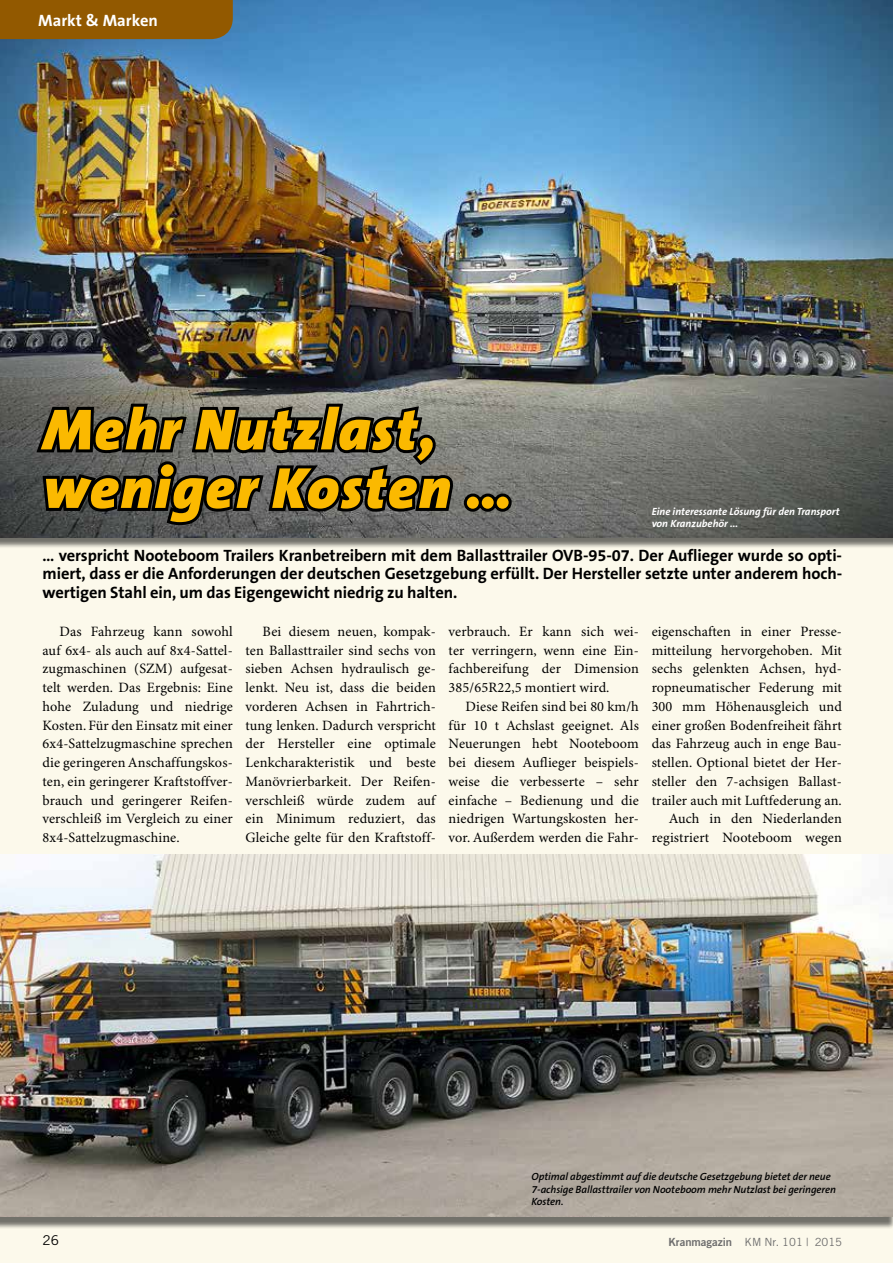
<style>
.page{position:relative;width:893px;height:1263px;background:#fcf9eb}
.page>*{position:absolute;margin:0;border:0;box-sizing:border-box;transform-origin:0 0}
.t1{font:italic 900 58.5px/58.5px "The Sans B9";letter-spacing:.03em;color:#fbb900}
.t2{font:700 16.5px/18.8px "The Sans B7";letter-spacing:-.005em;color:#000;text-align:justify}
.t3{font:700 16.5px "The Sans B7";color:#fff}
.t4{font:14.25px/18.8px "Minion Pro";letter-spacing:.01em;color:#000;text-align:justify}
.t5{font:13.5px "Trade Gothic";color:#000}
.t6{font:11.25px "Trade Gothic";color:#6e6e6e}
.t7{font:italic 600 10.5px/12.3px "The Sans B6";letter-spacing:-.005em;color:#000}
.t8{font:italic 700 10.5px/12.3px "The Sans B7";color:#fff}
.s1{font-family:"Trade Gothic Bold Two"}
</style>
<div class="page">
<img style="left:0;top:0;width:893px;height:538px">
<div style="left:0;top:0;width:233px;height:39px;background:#925900"></div>
<svg style="left:32px;top:384px;width:483px;height:163px;background:#535350"></svg>
<div style="left:0;top:858px;width:893px;height:371px;background:#000;opacity:.55"></div>
<img style="left:0;top:855px;width:893px;height:361px">
<p class="t3" style="left:38px;top:11px;width:121px">Markt &amp; Marken</p>
<h1 class="t1" style="left:43px;top:402px;width:471px">Mehr Nutzlast, weniger Kosten …</h1>
<p class="t8" style="left:652px;top:506px;width:189px">Eine interessante Lösung für den Transport von Kranzubehör ...</p>
<p class="t2" style="left:43px;top:546px;width:801px">… verspricht Nooteboom Trailers Kranbetreibern mit dem Ballasttrailer OVB-95-07. Der Auflieger wurde so opti&shy;miert, dass er die Anforderungen der deutschen Gesetzgebung erfüllt. Der Hersteller setzte unter anderem hoch&shy;wertigen Stahl ein, um das Eigengewicht niedrig zu halten.</p>
<p class="t4" style="left:449px;top:622px;width:192px">verbrauch. Er kann sich wei&shy;ter verringern, wenn eine Ein&shy;fachbereifung der Dimension 385/65R22,5 montiert wird.</p>
<p class="t4" style="left:449px;top:697px;width:192px;text-indent:17px">Diese Reifen sind bei 80 km/h für 10 t Achslast geeignet. Als Neuerungen hebt Nooteboom bei diesem Auflieger beispiels&shy;weise die verbesserte – sehr einfache – Bedienung und die niedrigen Wartungskosten her&shy;vor. Außerdem werden die Fahr-</p>
<p class="t4" style="left:43px;top:622px;width:192px;text-indent:17px">Das Fahrzeug kann sowohl auf 6x4- als auch auf 8x4-Sattel&shy;zugmaschinen (SZM) aufgesat&shy;telt werden. Das Ergebnis: Eine hohe Zuladung und niedrige Kosten. Für den Einsatz mit einer 6x4-Sattelzugmaschine sprechen die geringeren Anschaffungskos&shy;ten, ein geringerer Kraftstoffver&shy;brauch und geringerer Reifen&shy;verschleiß im Vergleich zu einer 8x4-Sattelzugmaschine.</p>
<p class="t4" style="left:246px;top:622px;width:192px;text-indent:17px">Bei diesem neuen, kompak&shy;ten Ballasttrailer sind sechs von sieben Achsen hydraulisch ge&shy;lenkt. Neu ist, dass die beiden vorderen Achsen in Fahrtrich&shy;tung lenken. Dadurch verspricht der Hersteller eine optimale Lenkcharakteristik und beste Manövrierbarkeit. Der Reifen&shy;verschleiß würde zudem auf ein Minimum reduziert, das Gleiche gelte für den Kraftstoff-</p>
<p class="t4" style="left:652px;top:622px;width:192px;text-align:right">eigenschaften in einer Presse&shy;mitteilung hervorgehoben. Mit sechs gelenkten Achsen, hyd&shy;ropneumatischer Federung mit<br>300 mm Höhenausgleich und einer großen Bodenfreiheit fährt das Fahrzeug auch in enge Bau&shy;stellen. Optional bietet der Her&shy;steller den 7-achsigen Ballast&shy;trailer auch mit Luftfederung an.<br>Auch in den Niederlanden registriert Nooteboom wegen</p>
<p class="t7" style="left:531px;top:1171px;width:306px">Optimal abgestimmt auf die deutsche Gesetzgebung bietet der neue<br>7-achsige Ballasttrailer von Nooteboom mehr Nutzlast bei geringeren<br>Kosten.</p>
<p class="t5" style="left:43px;top:1232px;width:18px">26</p>
<p class="t6" style="left:668px;top:1235px;width:175px"><span class="s1">Kranmagazin</span> KM Nr. 101 | 2015</p>
</div>
